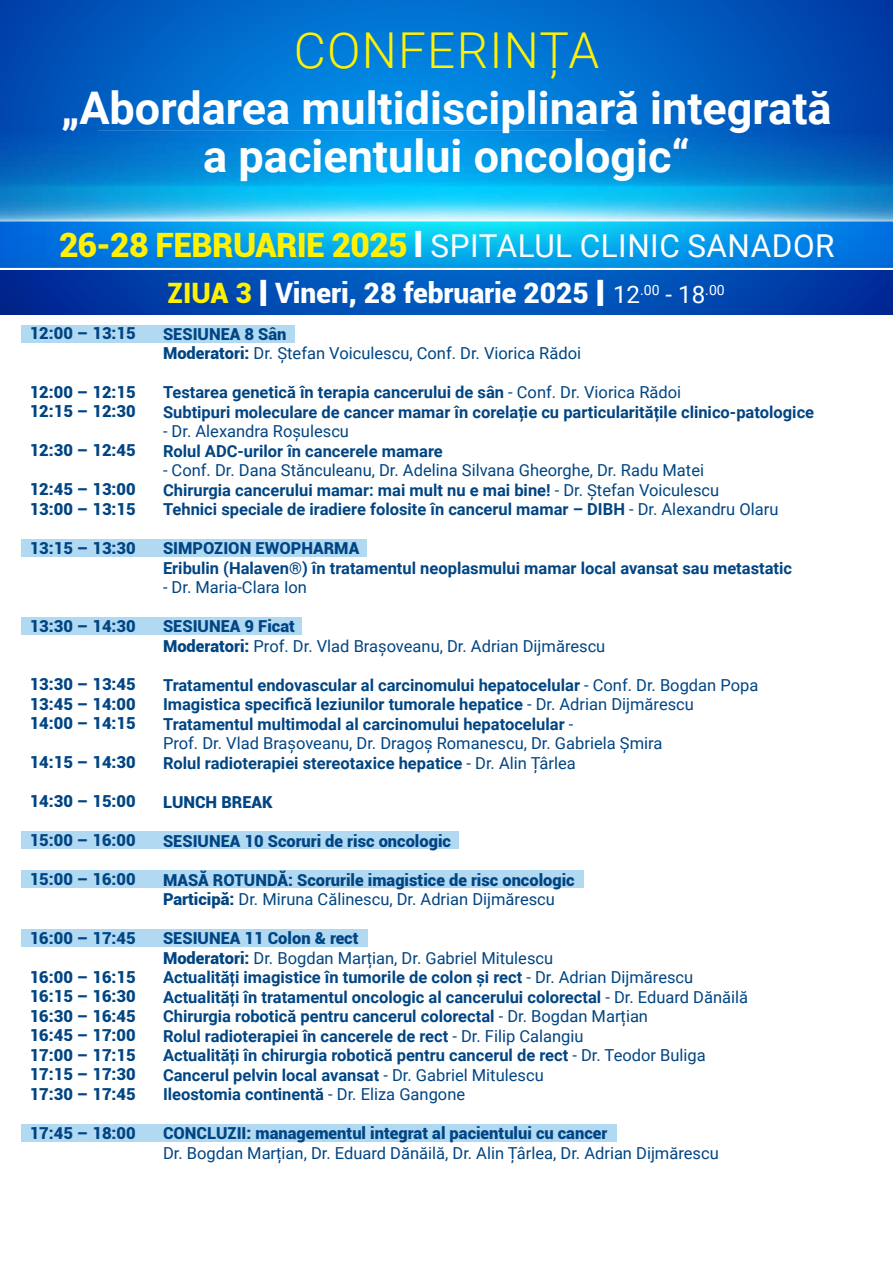
<style>
.page{position:relative;width:893px;height:1263px;background:#fff}
.page>*{position:absolute;margin:0;border:0;box-sizing:border-box;transform-origin:0 0}
.t1{font:300 49.5px "Roboto";letter-spacing:.025em;color:#fff101}
.t2{font:700 45px/48px "Roboto";color:#fff;text-align:center}
.t3{font:31.5px "Roboto";letter-spacing:.015em;color:#fff}
.t4{font:900 28.05px "Roboto";color:#fff}
.t5{font:700 16.5px/19.5px "Roboto";color:#004583}
.t6{font:900 16.5px/19.5px "Roboto";color:#004583}
.t7{font:16.5px/19.5px "Roboto";color:#004583}
.s1{font-weight:900;font-size:33.6px;color:#fff101}
.s2{font-weight:900;font-size:33.45px}
.s3{color:#fff101}
.s4{font-size:33.45px}
.s5{font-weight:400;font-size:24.15px}
.s6{font-weight:900}
.s7{font-weight:400}
.s8{font-weight:700}
</style>
<div class="page">
<svg style="left:0;top:270px;width:893px;height:44px;background:#0047ae"></svg>
<div style="left:21px;top:325px;width:274px;height:17px;background:#b2d9f2"></div>
<div style="left:21px;top:539px;width:346px;height:17px;background:#b2d9f2"></div>
<div style="left:21px;top:617px;width:281px;height:17px;background:#b2d9f2"></div>
<div style="left:21px;top:832px;width:437px;height:17px;background:#b2d9f2"></div>
<div style="left:21px;top:871px;width:562px;height:17px;background:#b2d9f2"></div>
<div style="left:21px;top:929px;width:346px;height:17px;background:#b2d9f2"></div>
<div style="left:21px;top:1124px;width:596px;height:17px;background:#b2d9f2"></div>
<svg style="left:0;top:0;width:893px;height:130px;background:#0066c8"></svg>
<img style="left:0;top:130px;width:893px;height:91px">
<svg style="left:0;top:221px;width:893px;height:47px;background:#069be8"></svg>
<h1 class="t1" style="left:294px;top:15px;width:307px">CONFERINȚA</h1>
<h2 class="t2" style="left:61px;top:82px;width:772px">„Abordarea multidisciplinară integrată a pacientului oncologic“</h2>
<h3 class="t3" style="left:59px;top:224px;width:777px"><span class="s1">26-28 FEBRUARIE 2025</span> <span class="s2">l</span> SPITALUL CLINIC SANADOR</h3>
<p class="t6" style="left:30px;top:323px;width:107px">12:00 – 13:15</p>
<p class="t6" style="left:30px;top:381px;width:107px">12:00 – 12:15<br>12:15 – 12:30</p>
<p class="t6" style="left:30px;top:440px;width:107px">12:30 – 12:45</p>
<p class="t6" style="left:30px;top:479px;width:107px">12:45 – 13:00<br>13:00 – 13:15</p>
<p class="t6" style="left:30px;top:537px;width:107px">13:15 – 13:30</p>
<p class="t6" style="left:30px;top:615px;width:107px">13:30 – 14:30</p>
<p class="t6" style="left:30px;top:674px;width:107px;text-align:justify">13:30 – 13:45<br>13:45 – 14:00<br>14:00 – 14:15</p>
<p class="t6" style="left:30px;top:752px;width:107px">14:15 – 14:30</p>
<p class="t6" style="left:30px;top:791px;width:107px">14:30 – 15:00</p>
<p class="t6" style="left:30px;top:830px;width:107px">15:00 – 16:00</p>
<p class="t6" style="left:30px;top:869px;width:107px">15:00 – 16:00</p>
<p class="t6" style="left:30px;top:927px;width:107px">16:00 – 17:45</p>
<p class="t6" style="left:30px;top:966px;width:107px;text-align:justify">16:00 – 16:15<br>16:15 – 16:30<br>16:30 – 16:45<br>16:45 – 17:00<br>17:00 – 17:15<br>17:15 – 17:30<br>17:30 – 17:45</p>
<p class="t6" style="left:30px;top:1122px;width:107px">17:45 – 18:00</p>
<h3 class="t4" style="left:168px;top:273px;width:559px"><span class="s3">ZIUA 3</span> <span class="s4">l</span> Vineri, 28 februarie 2025 <span class="s4">l</span> <span class="s5">12</span><sup>.00</sup> <span class="s5">- 18</span><sup>.00</sup></h3>
<p class="t7" style="left:163px;top:323px;width:420px"><span class="s6">SESIUNEA 8 Sân<br>Moderatori:</span> Dr. Ștefan Voiculescu, Conf. Dr. Viorica Rădoi</p>
<p class="t5" style="left:163px;top:382px;width:653px">Testarea genetică în terapia cancerului de sân <span class="s7">- Conf. Dr. Viorica Rădoi<br></span>Subtipuri moleculare de cancer mamar în corelație cu particularitățile clinico-patologice</p>
<p class="t7" style="left:163px;top:421px;width:188px">- Dr. Alexandra Roșulescu</p>
<p class="t5" style="left:163px;top:440px;width:281px">Rolul ADC-urilor în cancerele mamare</p>
<p class="t7" style="left:163px;top:460px;width:617px">- Conf. Dr. Dana Stănculeanu, Dr. Adelina Silvana Gheorghe, Dr. Radu Matei<br><span class="s8">Chirurgia cancerului mamar: mai mult nu e mai bine!</span> - Dr. Ștefan Voiculescu<br><span class="s8">Tehnici speciale de iradiere folosite în cancerul mamar – DIBH</span> - Dr. Alexandru Olaru</p>
<p class="t6" style="left:163px;top:538px;width:198px">SIMPOZION EWOPHARMA</p>
<p class="t5" style="left:163px;top:557px;width:631px">Eribulin (Halaven®) în tratamentul neoplasmului mamar local avansat sau metastatic</p>
<p class="t7" style="left:163px;top:577px;width:146px">- Dr. Maria-Clara Ion</p>
<p class="t7" style="left:163px;top:616px;width:444px"><span class="s6">SESIUNEA 9 Ficat<br>Moderatori:</span> Prof. Dr. Vlad Brașoveanu, Dr. Adrian Dijmărescu</p>
<p class="t5" style="left:163px;top:674px;width:597px">Tratamentul endovascular al carcinomului hepatocelular <span class="s7">- Conf. Dr. Bogdan Popa </span>Imagistica specifică leziunilor tumorale hepatice <span class="s7">- Dr. Adrian Dijmărescu </span>Tratamentul multimodal al carcinomului hepatocelular <span class="s7">-<br>Prof. Dr. Vlad Brașoveanu, Dr. Dragoș Romanescu, Dr. Gabriela Șmira<br></span>Rolul radioterapiei stereotaxice hepatice <span class="s7">- Dr. Alin Țârlea</span></p>
<p class="t6" style="left:163px;top:791px;width:111px">LUNCH BREAK</p>
<p class="t6" style="left:163px;top:830px;width:289px">SESIUNEA 10 Scoruri de risc oncologic</p>
<p class="t6" style="left:163px;top:869px;width:413px">MASĂ ROTUNDĂ: Scorurile imagistice de risc oncologic<br>Participă: <span class="s7">Dr. Miruna Călinescu, Dr. Adrian Dijmărescu</span></p>
<p class="t5" style="left:163px;top:928px;width:587px"><span class="s6">SESIUNEA 11 Colon &amp; rect<br>Moderatori:</span> <span class="s7">Dr. Bogdan Marțian, Dr. Gabriel Mitulescu<br></span>Actualități imagistice în tumorile de colon și rect <span class="s7">- Dr. Adrian Dijmărescu </span>Actualități în tratamentul oncologic al cancerului colorectal <span class="s7">- Dr. Eduard Dănăilă </span>Chirurgia robotică pentru cancerul colorectal <span class="s7">- Dr. Bogdan Marțian<br></span>Rolul radioterapiei în cancerele de rect <span class="s7">- Dr. Filip Calangiu<br></span>Actualități în chirurgia robotică pentru cancerul de rect <span class="s7">- Dr. Teodor Buliga </span>Cancerul pelvin local avansat <span class="s7">- Dr. Gabriel Mitulescu<br></span>Ileostomia continentă <span class="s7">- Dr. Eliza Gangone</span></p>
<p class="t6" style="left:163px;top:1123px;width:446px">CONCLUZII: managementul integrat al pacientului cu cancer</p>
<p class="t7" style="left:163px;top:1142px;width:557px">Dr. Bogdan Marțian, Dr. Eduard Dănăilă, Dr. Alin Țârlea, Dr. Adrian Dijmărescu</p>
</div>
